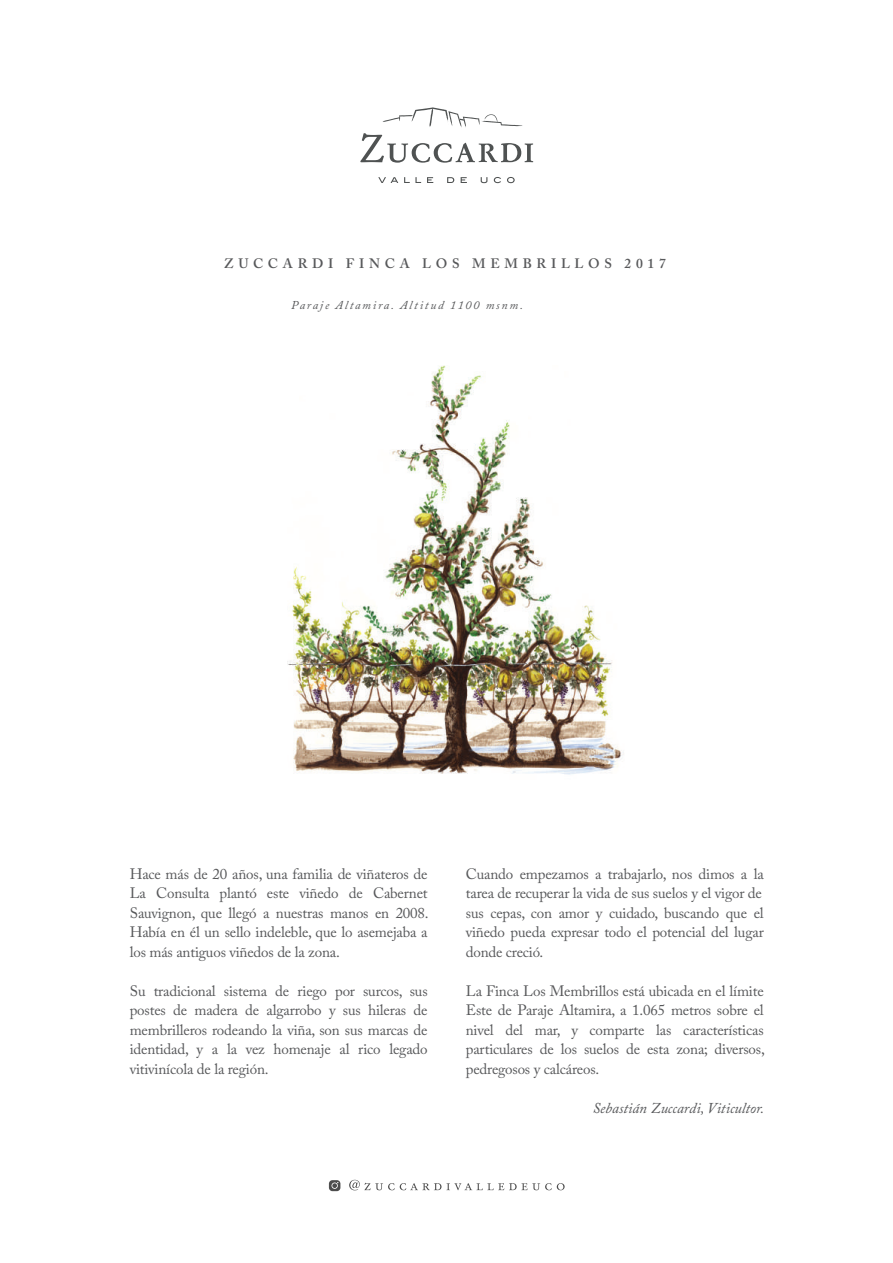
<style>
.page{position:relative;width:893px;height:1263px;background:#fff}
.page>*{position:absolute;margin:0;border:0;box-sizing:border-box;transform-origin:0 0}
.t1{font:15px/19.5px "Adobe Caslon Pro";letter-spacing:-.01em;color:#57585a;text-align:justify}
.t2{font:italic 15px "Adobe Caslon Pro";color:#57585a}
.t3{font:600 13.65px "Adobe Caslon Pro";letter-spacing:.35em;color:#57585a}
.t4{font:italic 12px "Adobe Caslon Pro";letter-spacing:.15em;color:#57585a}
</style>
<div class="page">
<svg style="left:378px;top:177px;width:20px;height:6px"></svg>
<svg style="left:404px;top:177px;width:17px;height:6px"></svg>
<svg style="left:427px;top:177px;width:6px;height:6px"></svg>
<svg style="left:447px;top:177px;width:7px;height:6px"></svg>
<svg style="left:461px;top:177px;width:6px;height:6px"></svg>
<svg style="left:481px;top:177px;width:6px;height:6px"></svg>
<svg style="left:494px;top:177px;width:7px;height:6px"></svg>
<svg style="left:507px;top:177px;width:8px;height:6px"></svg>
<svg style="left:360px;top:107px;width:173px;height:56px"></svg>
<div style="left:329px;top:1180px;width:11px;height:11px;background:#4d4d4d;border-radius:4px"></div>
<svg style="left:331px;top:1182px;width:7px;height:7px"></svg>
<svg style="left:349px;top:1180px;width:216px;height:10px"></svg>
<img style="left:287px;top:365px;width:337px;height:410px">
<p class="t3" style="left:224px;top:256px;width:443px">ZUCCARDI FINCA LOS MEMBRILLOS 2017</p>
<p class="t4" style="left:291px;top:298px;width:233px">Paraje Altamira. Altitud 1100 msnm.</p>
<p class="t1" style="left:130px;top:864px;width:300px">Hace más de 20 años, una familia de viñateros de La Consulta plantó este viñedo de Cabernet Sauvignon, que llegó a nuestras manos en 2008.<br>Había en él un sello indeleble, que lo asemejaba a los más antiguos viñedos de la zona.</p>
<p class="t1" style="left:130px;top:981px;width:299px">Su tradicional sistema de riego por surcos, sus postes de madera de algarrobo y sus hileras de membrilleros rodeando la viña, son sus marcas de identidad, y a la vez homenaje al rico legado vitivinícola de la región.</p>
<p class="t1" style="left:466px;top:864px;width:299px;text-align:left">Cuando empezamos a trabajarlo, nos dimos a la tarea de recuperar la vida de sus suelos y el vigor de sus cepas, con amor y cuidado, buscando que el viñedo pueda expresar todo el potencial del lugar donde creció.</p>
<p class="t1" style="left:466px;top:981px;width:300px">La Finca Los Membrillos está ubicada en el límite Este de Paraje Altamira, a 1.065 metros sobre el nivel del mar, y comparte las características particulares de los suelos de esta zona; diversos, pedregosos y calcáreos.</p>
<p class="t2" style="left:593px;top:1099px;width:173px">Sebastián Zuccardi, Viticultor.</p>
</div>
